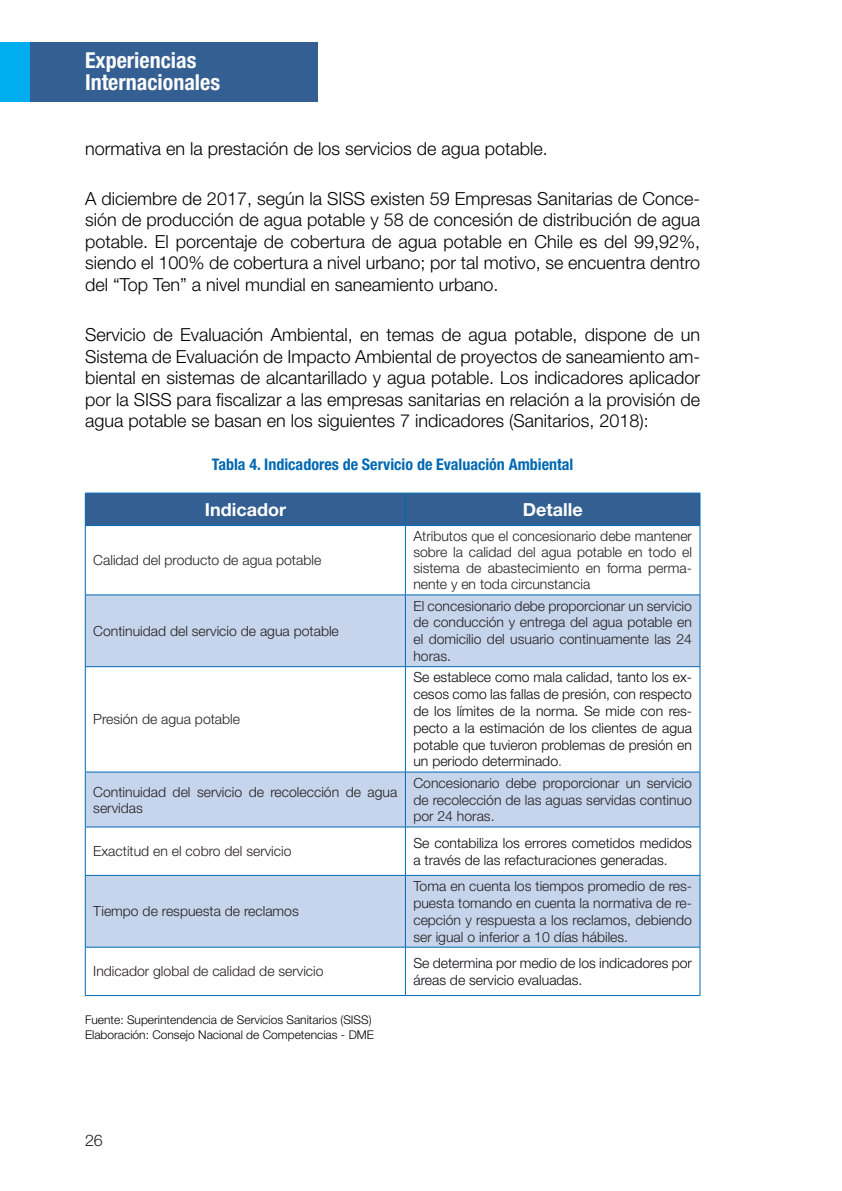
<style>
.page{position:relative;width:842px;height:1191px;background:#fff}
.page>*{position:absolute;margin:0;border:0;box-sizing:border-box;transform-origin:0 0}
.t1{font:700 condensed 22px/22px "Helvetica Neue LT Std";color:#fbfbfa}
.t2{font:300 18px/21.6px "Helvetica Neue LT Std";color:#000;text-align:justify}
.t3{font:700 18px "Helvetica Neue LT Std";color:#fff}
.t4{font:700 condensed 16px "Helvetica Neue LT Std";color:#0168b3}
.t5{font:300 16px "Helvetica Neue LT Std";color:#231f20}
.t6{font:300 14px/16.8px "Helvetica Neue LT Std";color:#231f20;text-align:justify}
.t7{font:300 14px/16.8px "Helvetica Neue LT Std";color:#0b090c}
.t8{font:300 12px/14.4px "Helvetica Neue LT Std";color:#000}
.s1{color:#0168b3}
</style>
<div class="page">
<div style="left:30px;top:42px;width:287px;height:60px;background:#345f92"></div>
<div style="left:0;top:42px;width:30px;height:60px;background:#00aeef"></div>
<div style="left:86px;top:494px;width:614px;height:31px;background:#345f92"></div>
<svg style="left:86px;top:526px;width:614px;height:469px"></svg>
<svg style="left:86px;top:595px;width:614px;height:351px;fill:#c6d5eb"></svg>
<hr style="left:85px;top:666px;width:320px;height:1px;background:#0168b3">
<hr style="left:85px;top:667px;width:1px;height:105px;background:#0168b3">
<hr style="left:85px;top:771px;width:320px;height:1px;background:#0168b3">
<hr style="left:405px;top:666px;width:295px;height:1px;background:#0168b3">
<hr style="left:405px;top:667px;width:1px;height:105px;background:#0168b3">
<hr style="left:700px;top:667px;width:1px;height:105px;background:#0168b3">
<hr style="left:405px;top:771px;width:295px;height:1px;background:#0168b3">
<hr style="left:85px;top:493px;width:1px;height:32px;background:#0168b3">
<hr style="left:405px;top:493px;width:1px;height:32px;background:#0168b3">
<hr style="left:700px;top:493px;width:1px;height:32px;background:#0168b3">
<hr style="left:85px;top:525px;width:1px;height:69px;background:#0168b3">
<hr style="left:405px;top:526px;width:1px;height:68px;background:#0168b3">
<hr style="left:700px;top:525px;width:1px;height:69px;background:#0168b3">
<hr style="left:85px;top:594px;width:320px;height:1px;background:#0168b3">
<hr style="left:85px;top:595px;width:1px;height:71px;background:#0168b3">
<hr style="left:405px;top:594px;width:295px;height:1px;background:#0168b3">
<hr style="left:405px;top:595px;width:1px;height:71px;background:#0168b3">
<hr style="left:700px;top:595px;width:1px;height:71px;background:#0168b3">
<hr style="left:85px;top:772px;width:1px;height:54px;background:#0168b3">
<hr style="left:405px;top:772px;width:1px;height:54px;background:#0168b3">
<hr style="left:700px;top:772px;width:1px;height:54px;background:#0168b3">
<hr style="left:85px;top:826px;width:320px;height:1px;background:#0168b3">
<hr style="left:85px;top:827px;width:1px;height:48px;background:#0168b3">
<hr style="left:405px;top:826px;width:295px;height:1px;background:#0168b3">
<hr style="left:405px;top:827px;width:1px;height:48px;background:#0168b3">
<hr style="left:700px;top:827px;width:1px;height:48px;background:#0168b3">
<hr style="left:85px;top:875px;width:320px;height:1px;background:#0168b3">
<hr style="left:85px;top:875px;width:1px;height:72px;background:#0168b3">
<hr style="left:405px;top:875px;width:295px;height:1px;background:#0168b3">
<hr style="left:405px;top:875px;width:1px;height:72px;background:#0168b3">
<hr style="left:700px;top:875px;width:1px;height:72px;background:#0168b3">
<hr style="left:85px;top:946px;width:320px;height:1px;background:#0168b3">
<hr style="left:85px;top:947px;width:1px;height:48px;background:#0168b3">
<hr style="left:405px;top:946px;width:295px;height:1px;background:#0168b3">
<hr style="left:405px;top:947px;width:1px;height:48px;background:#0168b3">
<hr style="left:700px;top:947px;width:1px;height:48px;background:#0168b3">
<hr style="left:85px;top:995px;width:320px;height:1px;background:#0168b3">
<hr style="left:405px;top:995px;width:295px;height:1px;background:#0168b3">
<hr style="left:85px;top:493px;width:320px;height:1px;background:#0168b3">
<hr style="left:86px;top:525px;width:319px;height:1px;background:#0168b3">
<hr style="left:405px;top:493px;width:295px;height:1px;background:#0168b3">
<hr style="left:405px;top:525px;width:295px;height:1px;background:#0168b3">
<h1 class="t1" style="left:85px;top:49px;width:137px">Experiencias<br>Internacionales</h1>
<p class="t2" style="left:85px;top:137px;width:464px">normativa en la prestación de los servicios de agua potable.</p>
<p class="t2" style="left:85px;top:187px;width:617px">A diciembre de 2017, según la SISS existen 59 Empresas Sanitarias de Conce&shy;sión de producción de agua potable y 58 de concesión de distribución de agua potable. El porcentaje de cobertura de agua potable en Chile es del 99,92%, siendo el 100% de cobertura a nivel urbano; por tal motivo, se encuentra dentro del “Top Ten” a nivel mundial en saneamiento urbano.</p>
<p class="t2" style="left:85px;top:323px;width:617px">Servicio de Evaluación Ambiental, en temas de agua potable, dispone de un Sistema de Evaluación de Impacto Ambiental de proyectos de saneamiento am&shy;biental en sistemas de alcantarillado y agua potable. Los indicadores aplicador por la SISS para fiscalizar a las empresas sanitarias en relación a la provisión de agua potable se basan en los siguientes 7 indicadores (Sanitarios, 2018):</p>
<p class="t4" style="left:212px;top:455px;width:363px">Tabla 4. Indicadores de Servicio de Evaluación Ambiental</p>
<p class="t3" style="left:205px;top:498px;width:83px">Indicador</p>
<p class="t3" style="left:523px;top:498px;width:61px">Detalle</p>
<p class="t6" style="left:93px;top:551px;width:229px">Calidad del producto de agua potable</p>
<p class="t6" style="left:413px;top:528px;width:280px;line-height:16px">Atributos que el concesionario debe mantener sobre la calidad del agua potable en todo el sistema de abastecimiento en forma perma&shy;nente y en toda circunstancia</p>
<p class="t6" style="left:93px;top:622px;width:247px">Continuidad del servicio de agua potable</p>
<p class="t6" style="left:93px;top:710px;width:148px">Presión de agua potable</p>
<p class="t6" style="left:413px;top:597px;width:280px">El concesionario debe proporcionar un servicio de conducción y entrega del agua potable en el domicilio del usuario continuamente las 24 horas.</p>
<p class="t7" style="left:413px;top:668px;width:280px;text-align:justify">Se establece como mala calidad, tanto los ex&shy;cesos como las fallas de presión, con respecto de los límites de la norma. Se mide con res&shy;pecto a la estimación de los clientes de agua potable que tuvieron problemas de presión en un periodo determinado<span class="s1">.</span></p>
<p class="t6" style="left:93px;top:783px;width:306px;line-height:16px">Continuidad del servicio de recolección de agua servidas</p>
<p class="t6" style="left:413px;top:774px;width:280px">Concesionario debe proporcionar un servicio de recolección de las aguas servidas continuo por 24 horas.</p>
<p class="t6" style="left:93px;top:842px;width:200px">Exactitud en el cobro del servicio</p>
<p class="t7" style="left:413px;top:834px;width:280px">Se contabiliza los errores cometidos medidos a través de las refacturaciones generadas.</p>
<p class="t6" style="left:93px;top:902px;width:207px">Tiempo de respuesta de reclamos</p>
<p class="t6" style="left:413px;top:877px;width:280px">Toma en cuenta los tiempos promedio de res&shy;puesta tomando en cuenta la normativa de re&shy;cepción y respuesta a los reclamos, debiendo ser igual o inferior a 10 días hábiles.</p>
<p class="t6" style="left:93px;top:962px;width:232px">Indicador global de calidad de servicio</p>
<p class="t7" style="left:413px;top:954px;width:280px">Se determina por medio de los indicadores por áreas de servicio evaluadas.</p>
<p class="t8" style="left:85px;top:1012px;width:290px">Fuente: Superintendencia de Servicios Sanitarios (SISS)<br>Elaboración: Consejo Nacional de Competencias - DME</p>
<p class="t5" style="left:85px;top:1130px;width:19px">26</p>
</div>
